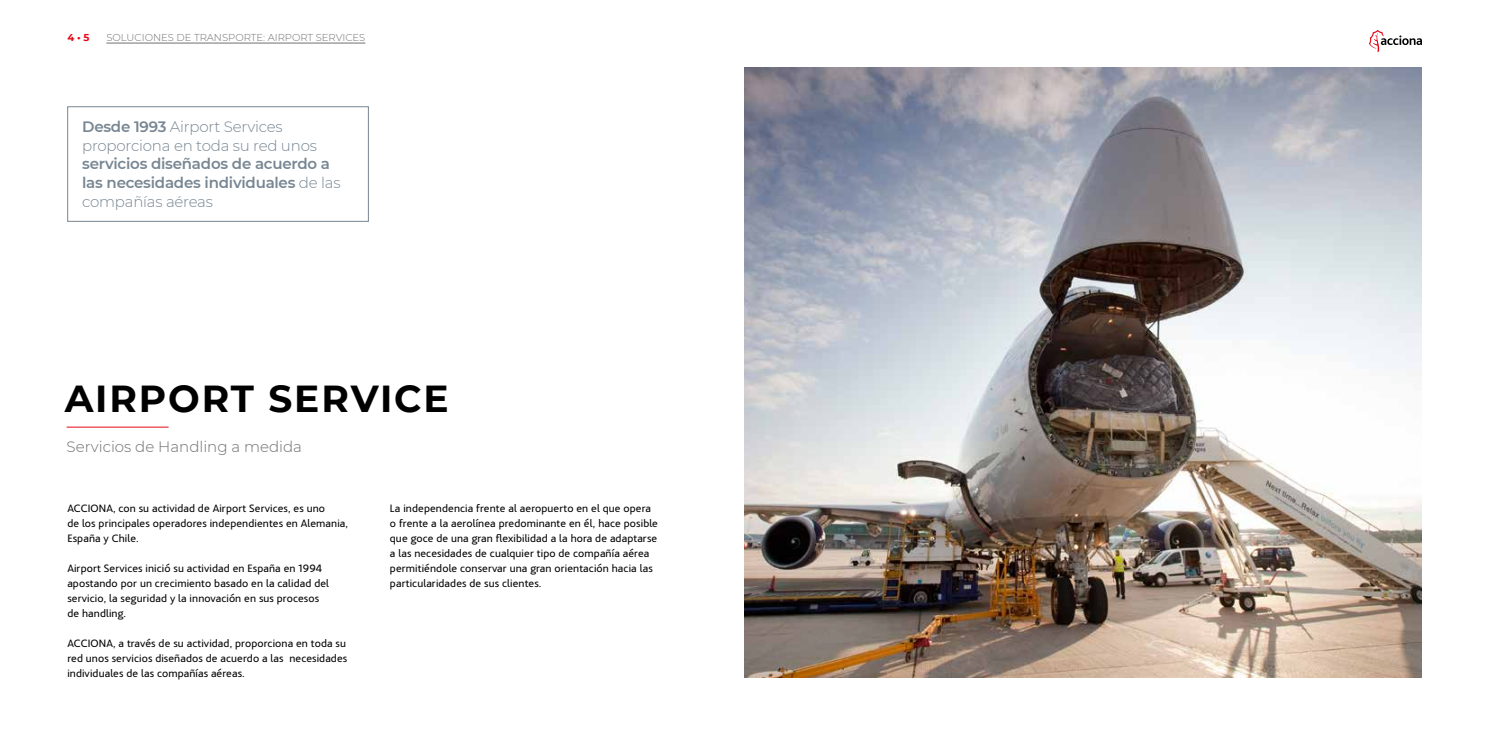
<style>
.page{position:relative;width:1489px;height:745px;background:#fff}
.page>*{position:absolute;margin:0;border:0;box-sizing:border-box;transform-origin:0 0}
.t1{font:700 37.5px "Montserrat";letter-spacing:.05em;color:#000}
.t2{font:600 15px/18.8px "Montserrat";letter-spacing:-.015em;color:#778692}
.t3{font:300 15px/18.8px "Montserrat";letter-spacing:-.015em;color:#778692}
.t4{font:300 15px "Montserrat";color:#706f6f}
.t5{font:11.25px/15px "Acciona";letter-spacing:.01em;color:#000}
.t6{font:300 10px "Montserrat";color:#706f6f}
.t7{font:700 10px "Montserrat";color:#e30613}
.s1{font-weight:600}
.s2{font-weight:300}
</style>
<div class="page">
<svg style="left:1369px;top:30px;width:52px;height:22px"></svg>
<hr style="left:106px;top:43px;width:259px;height:1px;background:#706f6f">
<img style="left:744px;top:68px;width:677px;height:608px">
<hr style="left:67px;top:426px;width:101px;height:1px;background:#e30613">
<div style="left:67px;top:106px;width:302px;height:115px;border:1px solid #778692"></div>
<p class="t7" style="left:67px;top:30px;width:24px">4 • 5</p>
<p class="t6" style="left:106px;top:30px;width:260px">SOLUCIONES DE TRANSPORTE: AIRPORT SERVICES</p>
<h2 class="t3" style="left:82px;top:116px;width:236px"><span class="s1">Desde 1993</span> Airport Services proporciona en toda su red unos</h2>
<h2 class="t2" style="left:82px;top:154px;width:260px">servicios diseñados de acuerdo a las necesidades individuales <span class="s2">de las compañías aéreas</span></h2>
<h1 class="t1" style="left:65px;top:371px;width:385px">AIRPORT SERVICE</h1>
<h2 class="t4" style="left:67px;top:436px;width:237px">Servicios de Handling a medida</h2>
<p class="t5" style="left:67px;top:499px;width:282px">ACCIONA, con su actividad de Airport Services, es uno<br>de los principales operadores independientes en Alemania,<br>España y Chile.</p>
<p class="t5" style="left:67px;top:559px;width:263px">Airport Services inició su actividad en España en 1994 apostando por un crecimiento basado en la calidad del servicio, la seguridad y la innovación en sus procesos de handling.</p>
<p class="t5" style="left:67px;top:634px;width:281px;text-align:justify">ACCIONA, a través de su actividad, proporciona en toda su red unos servicios diseñados de acuerdo a las necesidades individuales de las compañías aéreas.</p>
<p class="t5" style="left:390px;top:499px;width:269px">La independencia frente al aeropuerto en el que opera o frente a la aerolínea predominante en él, hace posible que goce de una gran flexibilidad a la hora de adaptarse a las necesidades de cualquier tipo de compañía aérea permitiéndole conservar una gran orientación hacia las particularidades de sus clientes.</p>
</div>
